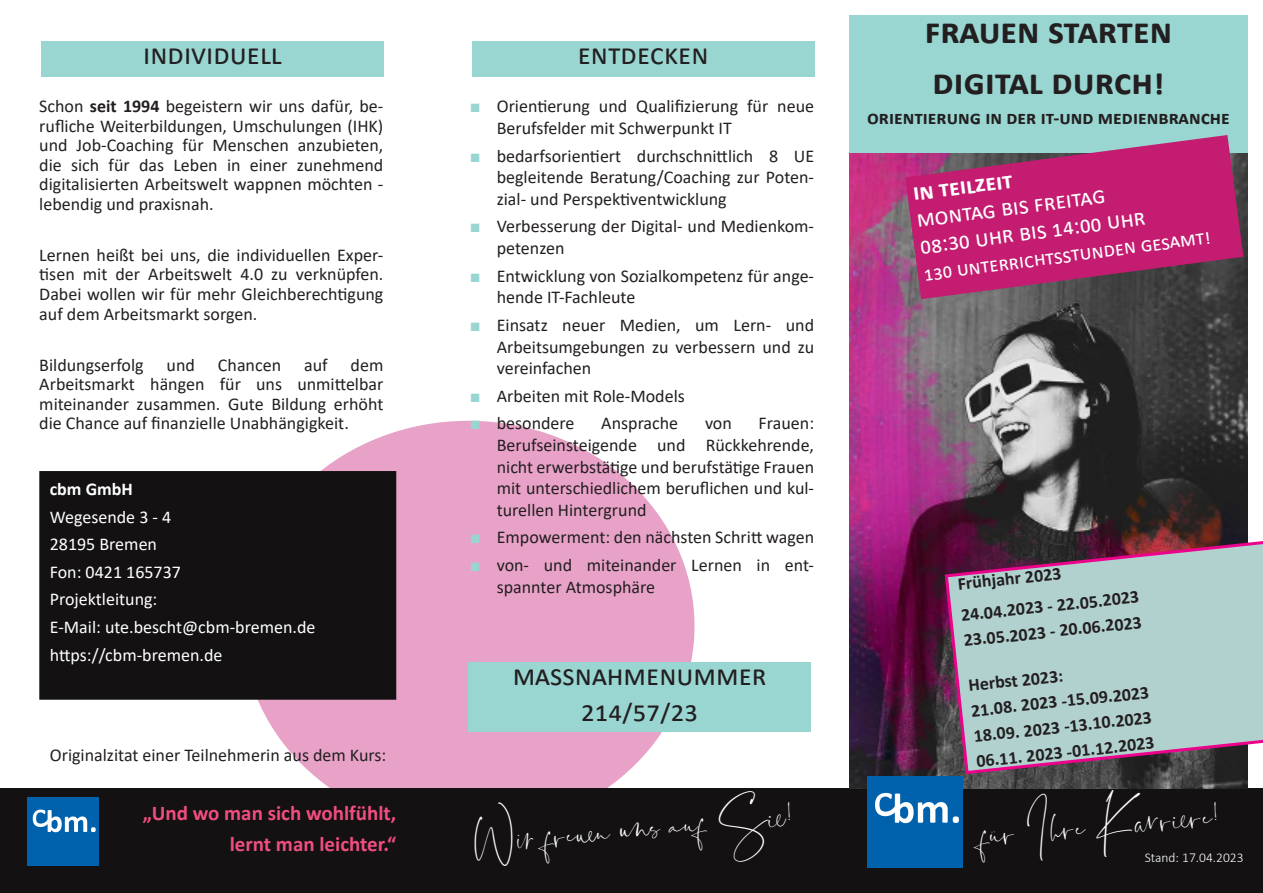
<style>
.page{position:relative;width:1263px;height:893px;background:#fff}
.page>*{position:absolute;margin:0;border:0;box-sizing:border-box;transform-origin:0 0}
.t1{font:700 37.5px "Calibri";color:#231f20}
.t2{font:30px/36px "Calibri";color:#231f20;text-align:center}
.t3{font:24px "Santorini";color:#fff}
.t4{font:24px "Calibri";color:#fff}
.t5{font:700 24px "Calibri";color:#fff}
.t6{font:700 21px "Calibri";color:#f04e7f}
.t7{font:21px "Calibri";color:#fff}
.t8{font:700 19.5px "Calibri";color:#231f20}
.t9{font:18px/21.6px "Calibri";color:#231f20;text-align:justify}
.innerboxes{font:700 18px "Calibri";color:#231f20}
.t10{font:18px "Calibri";color:#fff}
.fd-box{font:700 18px "Calibri";color:#231f20}
.t11{font:700 18px "Calibri";color:#fff}
.t12{font:300 13.5px "Calibri";color:#fff}
.s1{font-weight:700}
.s2{font-family:"Arial";color:#99d6d2}
</style>
<div class="page">
<div style="left:243px;top:421px;width:451px;height:410px;background:#e8a2c8;border-radius:50%"></div>
<div style="left:0;top:788px;width:1263px;height:105px;background:#131112"></div>
<div style="left:45px;top:476px;width:346px;height:218px;background:#131112"></div>
<div style="left:39px;top:471px;width:357px;height:229px;border:10px solid #131112"></div>
<img style="left:850px;top:152px;width:397px;height:636px">
<svg style="left:943px;top:536px;width:320px;height:240px;background:#9facb1"></svg>
<div style="left:41px;top:41px;width:342px;height:36px;background:#99d6d2"></div>
<div style="left:472px;top:41px;width:342px;height:36px;background:#99d6d2"></div>
<div style="left:469px;top:662px;width:342px;height:70px;background:#99d6d2"></div>
<div style="left:867px;top:776px;width:96px;height:91px;background:#0062ac"></div>
<svg style="left:875px;top:793px;width:84px;height:30px"></svg>
<div style="left:27px;top:797px;width:71px;height:68px;background:#0062ac"></div>
<svg style="left:33px;top:810px;width:63px;height:22px"></svg>
<div style="left:849px;top:15px;width:399px;height:137px;background:#99d6d2"></div>
<svg style="left:902px;top:135px;width:345px;height:168px;background:#a73672"></svg>
<p class="t2" style="left:143px;top:35px;width:140px">Individuell</p>
<p class="t9" style="left:39px;top:96px;width:346px;line-height:19.5px">Schon <span class="s1">seit 1994</span> begeistern wir uns dafür, be&shy;rufliche Weiterbildungen, Umschulungen (IHK) und Job-Coaching für Menschen anzubieten, die sich für das Leben in einer zunehmend digitalisierten Arbeitswelt wappnen möchten - lebendig und praxisnah.</p>
<p class="t9" style="left:39px;top:245px;width:346px;line-height:19.5px">Lernen heißt bei uns, die individuellen Exper&shy;tisen mit der Arbeitswelt 4.0 zu verknüpfen.<br>Dabei wollen wir für mehr Gleichberechtigung auf dem Arbeitsmarkt sorgen.</p>
<p class="t9" style="left:39px;top:353px;width:106px">Bildungserfolg</p>
<p class="t9" style="left:167px;top:353px;width:30px">und</p>
<p class="t9" style="left:218px;top:353px;width:65px">Chancen</p>
<p class="t9" style="left:304px;top:353px;width:25px">auf</p>
<p class="t9" style="left:39px;top:354px;width:346px;line-height:19.5px;text-indent:311px">dem Arbeitsmarkt hängen für uns unmittelbar miteinander zusammen. Gute Bildung erhöht die Chance auf finanzielle Unabhängigkeit.</p>
<p class="t11" style="left:50px;top:476px;width:85px">cbm GmbH</p>
<p class="t10" style="left:50px;top:504px;width:123px">Wegesende 3 - 4</p>
<p class="t10" style="left:50px;top:532px;width:109px">28195 Bremen</p>
<p class="t10" style="left:50px;top:559px;width:133px">Fon: 0421 165737</p>
<p class="t10" style="left:50px;top:587px;width:109px">Projektleitung:</p>
<p class="t10" style="left:50px;top:615px;width:267px">E-Mail: ute.bescht@cbm-bremen.de</p>
<p class="t10" style="left:50px;top:642px;width:174px">https://cbm-bremen.de</p>
<p class="t9" style="left:50px;top:743px;width:338px">Originalzitat einer Teilnehmerin aus dem Kurs:</p>
<p class="t6" style="left:143px;top:798px;width:255px">„Und wo man sich wohlfühlt,</p>
<p class="t6" style="left:230px;top:829px;width:168px">lernt man leichter.“</p>
<p class="t2" style="left:578px;top:35px;width:132px">Entdecken</p>
<p class="t9" style="left:497px;top:95px;width:319px;text-indent:-27px"><span class="s2">■</span> Orientierung und Qualifizierung für neue<br>Berufsfelder mit Schwerpunkt IT</p>
<p class="t9" style="left:497px;top:144px;width:319px;text-indent:-27px"><span class="s2">■</span> bedarfsorientiert durchschnittlich 8 UE begleitende Beratung/Coaching zur Poten&shy;zial- und Perspektiventwicklung</p>
<p class="t9" style="left:497px;top:215px;width:319px;text-indent:-27px"><span class="s2">■</span> Verbesserung der Digital- und Medienkom&shy;petenzen</p>
<p class="t9" style="left:497px;top:264px;width:319px;text-indent:-27px"><span class="s2">■</span> Entwicklung von Sozialkompetenz für ange&shy;hende IT-Fachleute</p>
<p class="t9" style="left:497px;top:314px;width:319px;text-indent:-27px"><span class="s2">■</span> Einsatz neuer Medien, um Lern- und Arbeitsumgebungen zu verbessern und zu vereinfachen</p>
<p class="t9" style="left:470px;top:384px;width:217px"><span class="s2">■</span> Arbeiten mit Role-Models</p>
<p class="t9" style="left:470px;top:412px;width:106px"><span class="s2">■</span> besondere</p>
<p class="t9" style="left:601px;top:412px;width:78px">Ansprache</p>
<p class="t9" style="left:705px;top:412px;width:28px">von</p>
<p class="t9" style="left:497px;top:412px;width:319px;text-indent:262px">Frauen:<br>Berufseinsteigende und Rückkehrende, nicht erwerbstätige und berufstätige Frauen mit unterschiedlichem beruflichen und kul&shy;turellen Hintergrund</p>
<p class="t9" style="left:470px;top:526px;width:346px"><span class="s2">■</span> Empowerment: den nächsten Schritt wagen</p>
<p class="t9" style="left:497px;top:554px;width:319px;text-indent:-27px"><span class="s2">■</span> von- und miteinander Lernen in ent&shy;spannter Atmosphäre</p>
<p class="t2" style="left:513px;top:656px;width:255px">Massnahmenummer<br>214/57/23</p>
<p class="t1" style="left:925px;top:4px;width:249px">FRAUEN STARTEN</p>
<p class="t1" style="left:932px;top:55px;width:233px">DIGITAL DURCH!</p>
<p class="t8" style="left:867px;top:103px;width:22px">Orientierung</p>
<p class="t8" style="left:985px;top:103px;width:32px">in der</p>
<p class="t8" style="left:1041px;top:103px;width:31px">it-und</p>
<p class="t8" style="left:1098px;top:103px;width:25px">Medien</p>
<p class="t8" style="left:1158px;top:103px;width:22px">branche</p>
<p class="t5" style="left:911px;top:175px;width:86px;rotate:-7deg">In Teil zeit</p>
<p class="t4" style="left:915px;top:202px;width:192px;rotate:-7deg">Montag bis freitag</p>
<p class="t4" style="left:918px;top:229px;width:228px;rotate:-7deg">08:30 Uhr bis 14:00 Uhr</p>
<p class="t7" style="left:922px;top:261px;width:291px;rotate:-8deg">130 Unterrichtsstunden gesamt!</p>
<p class="fd-box" style="left:956px;top:571px;width:106px;rotate:-6deg">Frühjahr 2023</p>
<p class="innerboxes" style="left:960px;top:602px;width:180px;rotate:-6deg">24.04.2023 - 22.05.2023</p>
<p class="innerboxes" style="left:962px;top:628px;width:180px;rotate:-6deg">23.05.2023 - 20.06.2023</p>
<p class="innerboxes" style="left:967px;top:672px;width:97px;rotate:-6deg">Herbst 2023:</p>
<p class="innerboxes" style="left:970px;top:698px;width:180px;rotate:-6deg">21.08. 2023 -15.09.2023</p>
<p class="innerboxes" style="left:972px;top:723px;width:180px;rotate:-6deg">18.09. 2023 -13.10.2023</p>
<p class="innerboxes" style="left:975px;top:749px;width:180px;rotate:-6deg">06.11. 2023 -01.12.2023</p>
<p class="t3" style="left:471px;top:825px;width:323px;rotate:-5deg">Wir freue n un s auf Sie !</p>
<p class="t3" style="left:980px;top:818px;width:239px;rotate:-5deg">für Ihre Kar rie re!</p>
<p class="t12" style="left:1145px;top:849px;width:100px">Stand: 17.04.2023</p>
</div>
